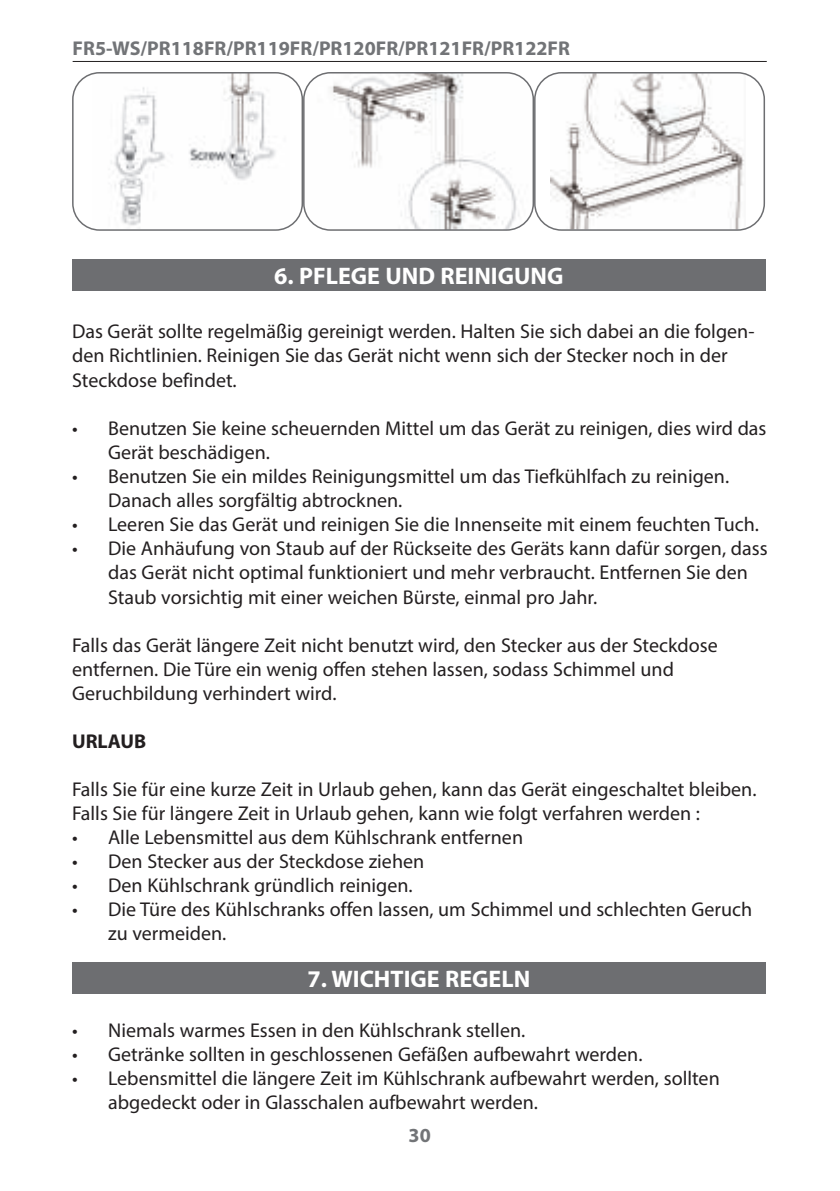
<style>
.page{position:relative;width:840px;height:1191px;background:#fff}
.page>*{position:absolute;margin:0;border:0;box-sizing:border-box;transform-origin:0 0}
.t1{font:700 24px "Myriad Pro";color:#fff}
.t2{font:20px/24.2px "Myriad Pro";color:#231f20}
.t3{font:700 20px "Myriad Pro";color:#727477}
.t4{font:700 20px "Myriad Pro";color:#231f20}
</style>
<div class="page">
<hr style="left:73px;top:61px;width:693px;height:1px;background:#231f20">
<img style="left:111px;top:73px;width:178px;height:155px">
<div style="left:72px;top:72px;width:231px;height:159px;border:2px solid #6d6e71;border-radius:27px"></div>
<img style="left:303px;top:73px;width:230px;height:157px">
<div style="left:303px;top:72px;width:230px;height:159px;border:2px solid #6d6e71;border-radius:27px"></div>
<img style="left:549px;top:75px;width:196px;height:153px">
<div style="left:533px;top:72px;width:231px;height:159px;border:2px solid #6d6e71;border-radius:27px"></div>
<div style="left:72px;top:259px;width:693px;height:31px;background:#6d6e71"></div>
<div style="left:72px;top:962px;width:693px;height:31px;background:#6d6e71"></div>
<p class="t3" style="left:73px;top:38px;width:498px">FR5-WS/PR118FR/PR119FR/PR120FR/PR121FR/PR122FR</p>
<p class="t1" style="left:274px;top:263px;width:290px">6. PFLEGE UND REINIGUNG</p>
<p class="t2" style="left:72px;top:320px;width:683px">Das Gerät sollte regelmäßig gereinigt werden. Halten Sie sich dabei an die folgen&shy;den Richtlinien. Reinigen Sie das Gerät nicht wenn sich der Stecker noch in der<br>Steckdose befindet.</p>
<p class="t2" style="left:108px;top:416px;width:659px;text-indent:-36px">• Benutzen Sie keine scheuernden Mittel um das Gerät zu reinigen, dies wird das<br>Gerät beschädigen.</p>
<p class="t2" style="left:108px;top:465px;width:622px;text-indent:-36px">• Benutzen Sie ein mildes Reinigungsmittel um das Tiefkühlfach zu reinigen.<br>Danach alles sorgfältig abtrocknen.</p>
<p class="t2" style="left:72px;top:513px;width:688px">• Leeren Sie das Gerät und reinigen Sie die Innenseite mit einem feuchten Tuch.</p>
<p class="t2" style="left:108px;top:537px;width:660px;text-indent:-36px">• Die Anhäufung von Staub auf der Rückseite des Geräts kann dafür sorgen, dass das Gerät nicht optimal funktioniert und mehr verbraucht. Entfernen Sie den<br>Staub vorsichtig mit einer weichen Bürste, einmal pro Jahr.</p>
<p class="t2" style="left:72px;top:633px;width:646px">Falls das Gerät längere Zeit nicht benutzt wird, den Stecker aus der Steckdose entfernen. Die Türe ein wenig offen stehen lassen, sodass Schimmel und<br>Geruchbildung verhindert wird.</p>
<p class="t4" style="left:72px;top:730px;width:75px">URLAUB</p>
<p class="t2" style="left:72px;top:777px;width:685px">Falls Sie für eine kurze Zeit in Urlaub gehen, kann das Gerät eingeschaltet bleiben.<br>Falls Sie für längere Zeit in Urlaub gehen, kann wie folgt verfahren werden :</p>
<p class="t2" style="left:72px;top:825px;width:452px">• Alle Lebensmittel aus dem Kühlschrank entfernen</p>
<p class="t2" style="left:72px;top:849px;width:353px">• Den Stecker aus der Steckdose ziehen</p>
<p class="t2" style="left:72px;top:873px;width:342px">• Den Kühlschrank gründlich reinigen.</p>
<p class="t2" style="left:108px;top:897px;width:645px;text-indent:-36px">• Die Türe des Kühlschranks offen lassen, um Schimmel und schlechten Geruch zu vermeiden.</p>
<p class="t1" style="left:307px;top:966px;width:224px">7. WICHTIGE REGELN</p>
<p class="t2" style="left:72px;top:1018px;width:454px">• Niemals warmes Essen in den Kühlschrank stellen.</p>
<p class="t2" style="left:72px;top:1042px;width:571px">• Getränke sollten in geschlossenen Gefäßen aufbewahrt werden.</p>
<p class="t2" style="left:108px;top:1066px;width:612px;text-indent:-36px">• Lebensmittel die längere Zeit im Kühlschrank aufbewahrt werden, sollten abgedeckt oder in Glasschalen aufbewahrt werden.</p>
<p class="t3" style="left:408px;top:1125px;width:24px">30</p>
</div>
